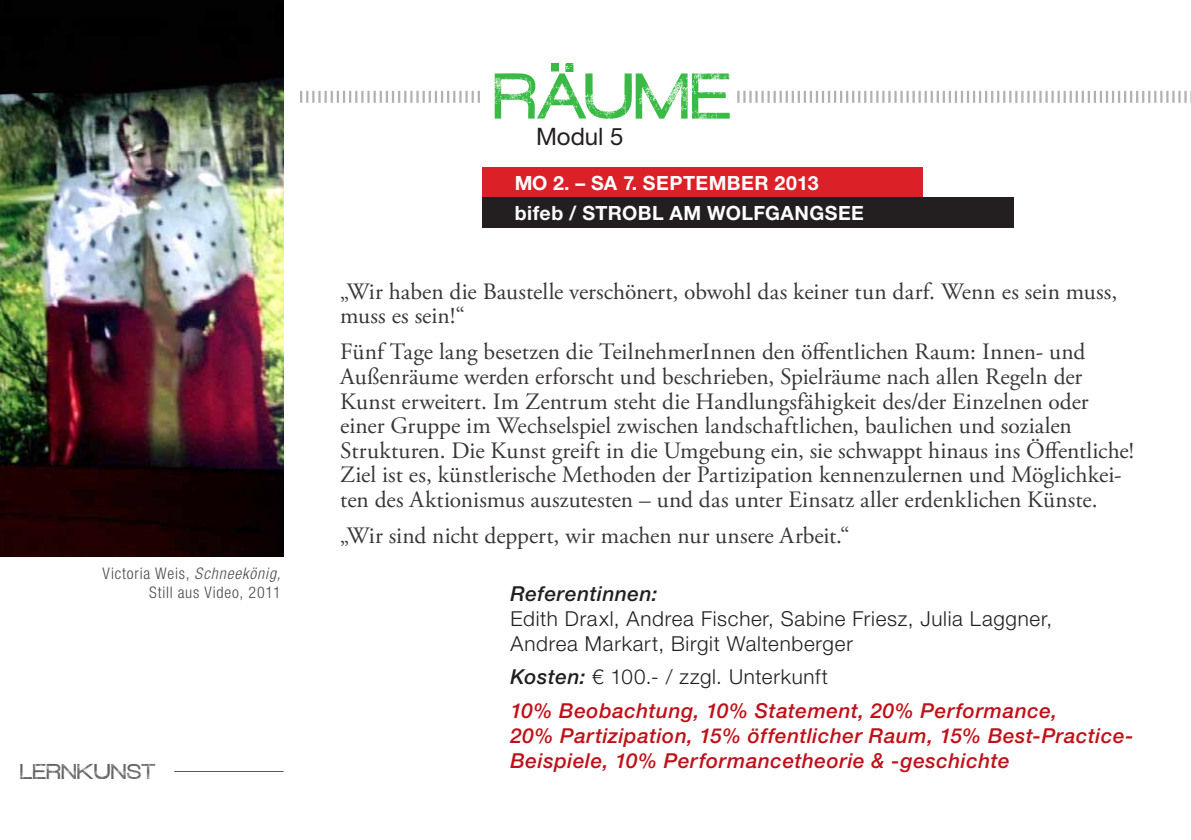
<style>
.page{position:relative;width:1191px;height:840px;background:#fff}
.page>*{position:absolute;margin:0;border:0;box-sizing:border-box;transform-origin:0 0}
.t1{font:56.4px "Redux";letter-spacing:.025em;color:#39ba45}
.t2{font:24px "Helvetica Neue LT Std";color:#231f20}
.t3{font:23.4px/24.6px "Adobe Garamond Pro";color:#231f20}
.t4{font:italic 500 20.6px/24.8px "Helvetica Neue LT Std";letter-spacing:.03em;color:#c01119}
.t5{font:300 20.6px/25px "Helvetica Neue LT Std";letter-spacing:.035em;color:#231f20}
.t6{font:italic 500 20.6px "Helvetica Neue LT Std";letter-spacing:.03em;color:#231f20}
.t7{font:700 19.6px/30px "Helvetica Neue LT Std";letter-spacing:.02em;color:#fff}
.t8{font:18.8px "Redux";letter-spacing:.025em;color:#231f20}
.t9{font:300 condensed 16px/19.2px "Helvetica Neue LT Std";letter-spacing:.05em;color:#4b4c4d;text-align:right}
.s1{font-style:italic}
.s2{font-weight:500;font-style:italic}
</style>
<div class="page">
<svg style="left:737px;top:91px;width:454px;height:12px"></svg>
<img style="left:0;top:0;width:283px;height:556px">
<div style="left:482px;top:167px;width:440px;height:31px;background:#dc2027"></div>
<div style="left:482px;top:197px;width:531px;height:31px;background:#231f20"></div>
<hr style="left:174px;top:770px;width:109px;height:1px;background:#57585a">
<svg style="left:300px;top:91px;width:180px;height:12px"></svg>
<p class="t9" style="left:103px;top:563px;width:180px">Victoria Weis, <span class="s1">Schneekönig,<br></span>Still aus Video, 2011</p>
<p class="t8" style="left:21px;top:760px;width:137px">LERNKUNST</p>
<h1 class="t1" style="left:551px;top:26px;width:24px">II</h1>
<h1 class="t1" style="left:495px;top:66px;width:238px">RAUME</h1>
<p class="t2" style="left:536px;top:122px;width:89px">Modul 5</p>
<p class="t7" style="left:514px;top:167px;width:305px">MO 2. – SA 7. SEPTEMBER 2013<br>BIFEB / STROBL AM WOLFG</p>
<p class="t7" style="left:780px;top:197px;width:85px">ANGSEE</p>
<p class="t3" style="left:340px;top:280px;width:778px">„Wir haben die Baustelle verschönert, obwohl das keiner tun darf. Wenn es sein muss, muss es sein!“</p>
<p class="t3" style="left:340px;top:340px;width:795px">Fünf Tage lang besetzen die TeilnehmerInnen den öffentlichen Raum: Innen- und Außenräume werden erforscht und beschrieben, Spielräume nach allen Regeln der Kunst erweitert. Im Zentrum steht die Handlungsfähigkeit des/der Einzelnen oder einer Gruppe im Wechselspiel zwischen landschaftlichen, baulichen und sozialen Strukturen. Die Kunst greift in die Umgebung ein, sie schwappt hinaus ins Öffentliche!<br>Ziel ist es, künstlerische Methoden der Partizipation kennenzulernen und Möglichkei&shy;ten des Aktionismus auszutesten – und das unter Einsatz aller erdenklichen Künste.</p>
<p class="t3" style="left:340px;top:523px;width:511px">„Wir sind nicht deppert, wir machen nur unsere Arbeit.“</p>
<p class="t6" style="left:510px;top:581px;width:149px">Referentinnen:</p>
<p class="t5" style="left:510px;top:605px;width:543px">Edith Draxl, Andrea Fischer, Sabine Friesz, Julia Laggner,<br>Andrea Markart, Birgit Waltenberger</p>
<p class="t5" style="left:510px;top:663px;width:319px"><span class="s2">Kosten:</span> € 100.- / zzgl. Unterkunft</p>
<p class="t4" style="left:510px;top:697px;width:624px">10% Beobachtung, 10% Statement, 20% Performance,<br>20% Partizipation, 15% öffentlicher Raum, 15% Best-Practice-<br>Beispiele, 10% Performancetheorie &amp; -geschichte</p>
</div>
